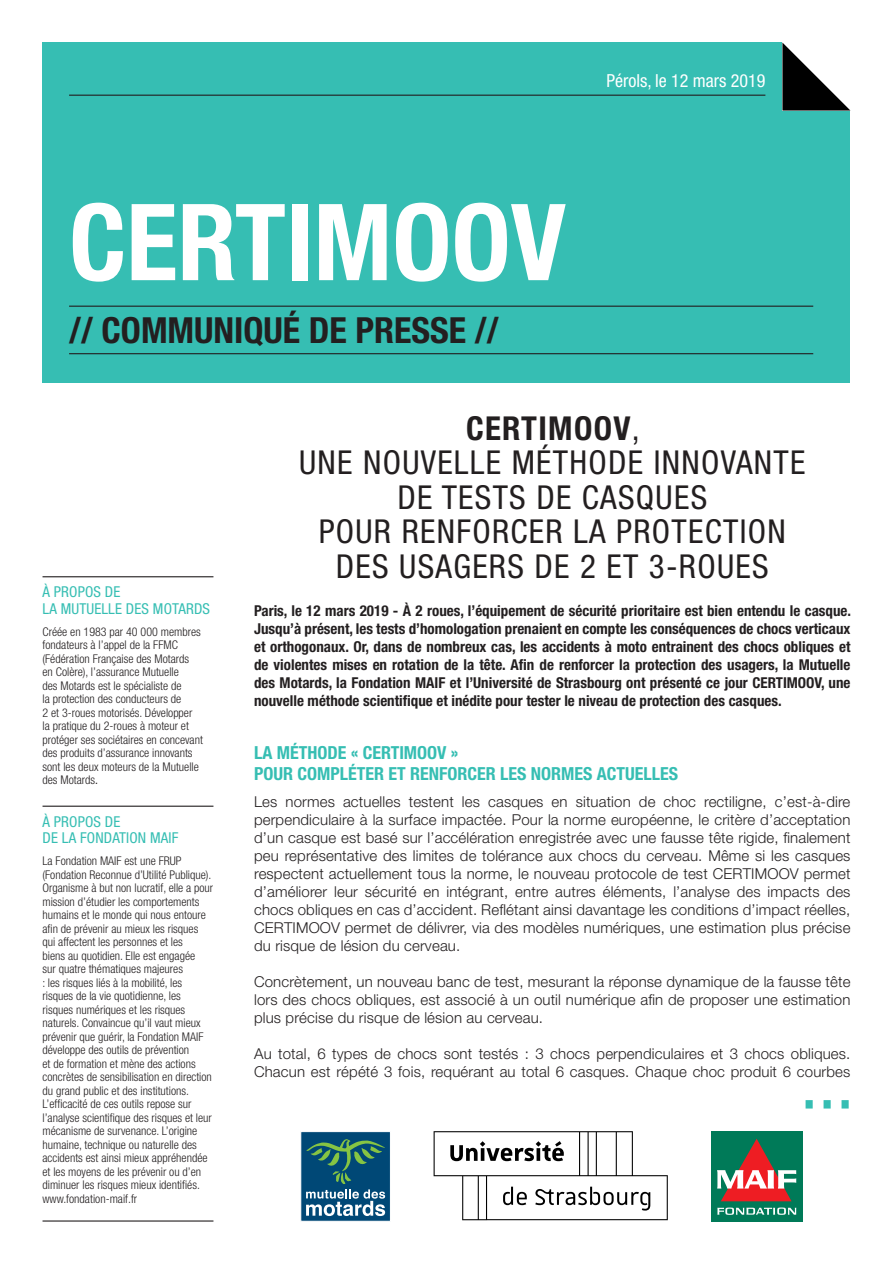
<style>
.page{position:relative;width:893px;height:1263px;background:#fff}
.page>*{position:absolute;margin:0;border:0;box-sizing:border-box;transform-origin:0 0}
.t1{font:700 condensed 106.5px "Helvetica Neue";color:#fff}
.t2{font:700 condensed 54px "Helvetica Neue";color:#36beb3}
.t3{font:700 condensed 36px "Helvetica Neue";color:#231f20}
.t4{font:condensed 33px "Helvetica Neue";letter-spacing:.04em;color:#231f20}
.t5{font:700 condensed 33px "Helvetica Neue";letter-spacing:.04em;color:#231f20}
.t6{font:700 condensed 18px "Helvetica Neue";color:#36beb3}
.t7{font:condensed 18px "Helvetica Neue";color:#fff}
.t8{font:300 15px/18px "Helvetica Neue";letter-spacing:.01em;color:#231f20;text-align:justify}
.t9{font:700 condensed 15px/18px "Helvetica Neue";color:#231f20;text-align:justify}
.t10{font:condensed 15px "Helvetica Neue";letter-spacing:.01em;color:#36beb3}
.t11{font:300 condensed 12px/13.5px "Helvetica Neue";color:#231f20}
.s1{font-weight:400}
</style>
<div class="page">
<div style="left:43px;top:43px;width:807px;height:340px;background:#36beb3"></div>
<hr style="left:69px;top:306px;width:744px;height:1px;background:#231f20">
<hr style="left:69px;top:353px;width:744px;height:1px;background:#231f20">
<svg style="left:782px;top:43px;width:68px;height:68px;background:#7f7f7f"></svg>
<div style="left:300px;top:1131px;width:91px;height:90px;background:#004876;border:1px solid #fff"></div>
<svg style="left:306px;top:1139px;width:79px;height:77px"></svg>
<hr style="left:69px;top:95px;width:696px;height:1px;background:#231f20">
<hr style="left:43px;top:1220px;width:170px;height:1px;background:#231f20">
<hr style="left:43px;top:576px;width:170px;height:1px;background:#231f20">
<hr style="left:43px;top:806px;width:170px;height:1px;background:#231f20">
<div style="left:711px;top:1131px;width:92px;height:90px;background:#007a58"></div>
<svg style="left:717px;top:1139px;width:79px;height:62px"></svg>
<svg style="left:717px;top:1207px;width:79px;height:8px"></svg>
<svg style="left:434px;top:1131px;width:234px;height:89px"></svg>
<p class="t7" style="left:606px;top:70px;width:161px">Pérols, le 12 mars 2019</p>
<p class="t1" style="left:69px;top:178px;width:498px">CERTIMOOV</p>
<p class="t3" style="left:69px;top:309px;width:431px">// COMMUNIQUÉ DE PRESSE //</p>
<p class="t10" style="left:43px;top:583px;width:79px">À PROPOS DE</p>
<p class="t10" style="left:43px;top:600px;width:169px">LA MUTUELLE DES MOTARDS</p>
<p class="t11" style="left:43px;top:625px;width:160px">Créée en 1983 par 40 000 membres fondateurs à l’appel de la FFMC (Fédération Française des Motards</p>
<p class="t11" style="left:43px;top:665px;width:138px">en Colère), l’assurance Mutuelle</p>
<p class="t11" style="left:43px;top:679px;width:141px">des Motards est le spécialiste de</p>
<p class="t11" style="left:43px;top:692px;width:140px">la protection des conducteurs de</p>
<p class="t11" style="left:43px;top:706px;width:162px">2 et 3-roues motorisés. Développer<br>la pratique du 2-roues à moteur et protéger ses sociétaires en concevant des produits d’assurance innovants sont les deux moteurs de la Mutuelle des Motards<span class="s1">.</span></p>
<p class="t10" style="left:43px;top:813px;width:79px">À PROPOS DE</p>
<p class="t10" style="left:43px;top:829px;width:137px">DE LA FONDATION MAIF</p>
<p class="t11" style="left:43px;top:854px;width:172px">La Fondation MAIF est une FRUP (Fondation Reconnue d’Utilité Publique).<br>Organisme à but non lucratif, elle a pour mission d’étudier les comportements humains et le monde qui nous entoure afin de prévenir au mieux les risques qui affectent les personnes et les<br>biens au quotidien. Elle est engagée<br>sur quatre thématiques majeures<br>: les risques liés à la mobilité, les risques de la vie quotidienne, les risques numériques et les risques naturels. Convaincue qu’il vaut mieux prévenir que guérir, la Fondation MAIF développe des outils de prévention<br>et de formation et mène des actions concrètes de sensibilisation en direction du grand public et des institutions.<br>L’efficacité de ces outils repose sur l’analyse scientifique des risques et leur mécanisme de survenance. L’origine humaine, technique ou naturelle des accidents est ainsi mieux appréhendée et les moyens de les prévenir ou d’en diminuer les risques mieux identifiés.</p>
<p class="t11" style="left:43px;top:1192px;width:96px">www.fondation-maif.fr</p>
<p class="t5" style="left:466px;top:408px;width:175px">CERTIMOOV<span class="s1">,</span></p>
<p class="t4" style="left:299px;top:443px;width:508px">UNE NOUVELLE MÉTHODE INNOVANTE</p>
<p class="t4" style="left:397px;top:478px;width:311px">DE TESTS DE CASQUES</p>
<p class="t4" style="left:319px;top:512px;width:469px">POUR RENFORCER LA PROTECTION</p>
<p class="t4" style="left:336px;top:547px;width:434px">DES USAGERS DE 2 ET 3-ROUES</p>
<p class="t9" style="left:254px;top:601px;width:598px">Paris, le 12 mars 2019 - À 2 roues, l’équipement de sécurité prioritaire est bien entendu le casque.<br>Jusqu’à présent, les tests d’homologation prenaient en compte les conséquences de chocs verticaux et orthogonaux. Or, dans de nombreux cas, les accidents à moto entrainent des chocs obliques et de violentes mises en rotation de la tête. Afin de renforcer la protection des usagers, la Mutuelle des Motards, la Fondation MAIF et l’Université de Strasbourg ont présenté ce jour CERTIMOOV, une nouvelle méthode scientifique et inédite pour tester le niveau de protection des casques.</p>
<p class="t6" style="left:254px;top:741px;width:206px">LA MÉTHODE « CERTIMOOV »</p>
<p class="t6" style="left:254px;top:763px;width:425px">POUR COMPLÉTER ET RENFORCER LES NORMES ACTUELLES</p>
<p class="t8" style="left:254px;top:792px;width:598px">Les normes actuelles testent les casques en situation de choc rectiligne, c’est-à-dire perpendiculaire à la surface impactée. Pour la norme européenne, le critère d’acceptation d’un casque est basé sur l’accélération enregistrée avec une fausse tête rigide, finalement peu représentative des limites de tolérance aux chocs du cerveau. Même si les casques respectent actuellement tous la norme, le nouveau protocole de test CERTIMOOV permet d’améliorer leur sécurité en intégrant, entre autres éléments, l’analyse des impacts des chocs obliques en cas d’accident. Reflétant ainsi davantage les conditions d’impact réelles, CERTIMOOV permet de délivrer, via des modèles numériques, une estimation plus précise du risque de lésion du cerveau.</p>
<p class="t8" style="left:254px;top:972px;width:598px">Concrètement, un nouveau banc de test, mesurant la réponse dynamique de la fausse tête lors des chocs obliques, est associé à un outil numérique afin de proposer une estimation plus précise du risque de lésion au cerveau.</p>
<p class="t8" style="left:254px;top:1044px;width:598px">Au total, 6 types de chocs sont testés : 3 chocs perpendiculaires et 3 chocs obliques.<br>Chacun est répété 3 fois, requérant au total 6 casques. Chaque choc produit 6 courbes</p>
<p class="t2" style="left:800px;top:1057px;width:55px">…</p>
</div>
